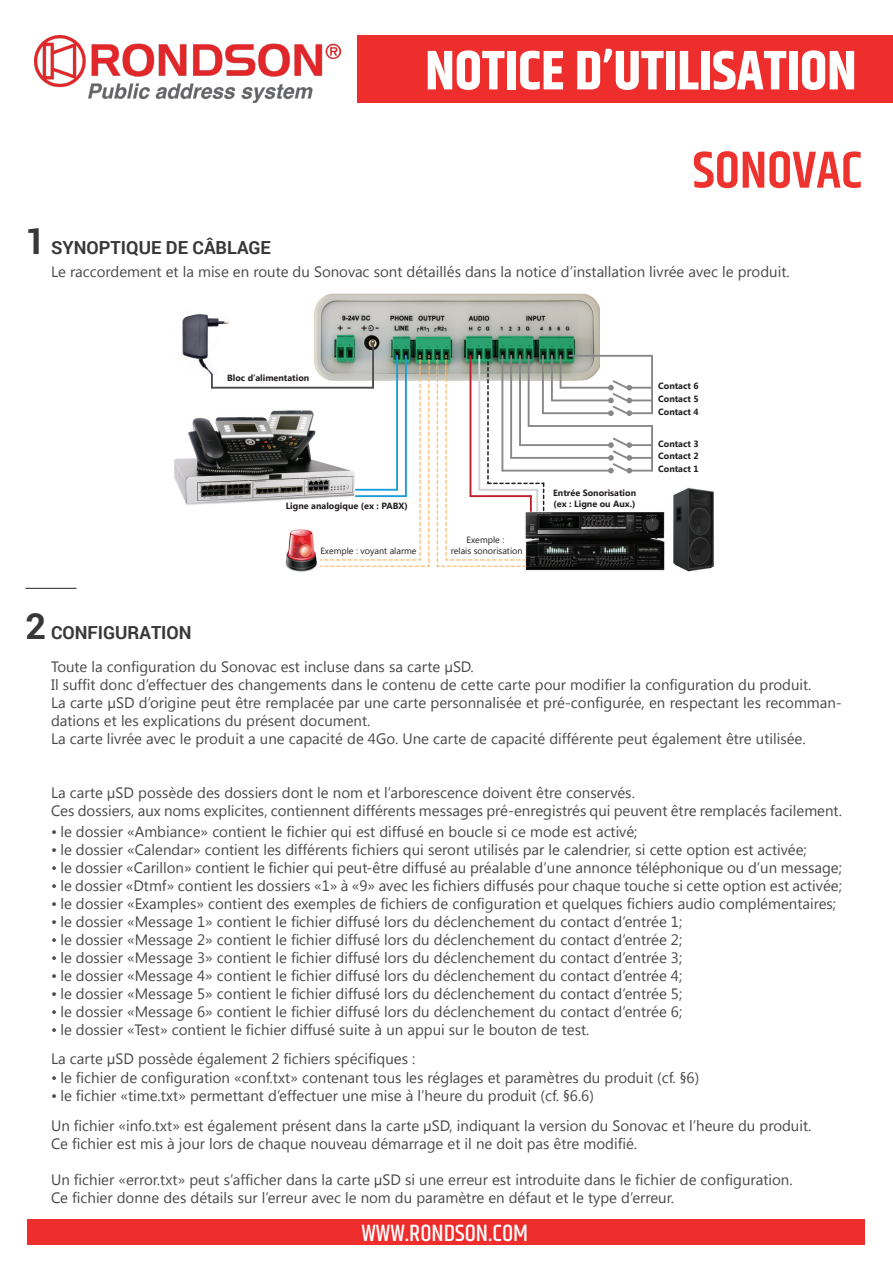
<style>
.page{position:relative;width:893px;height:1263px;background:#fff}
.page>*{position:absolute;margin:0;border:0;box-sizing:border-box;transform-origin:0 0}
.t1{font:700 55.5px "Khand";color:#fff}
.t2{font:600 52.5px "Khand";color:#ee322e}
.t3{font:500 24px "Khand";color:#fff}
.t4{font:700 18px "Roboto";color:#393838}
.t5{font:15px/18px "Segoe UI";color:#494847}
.t6{font:700 9px/12.8px "Segoe UI";color:#231f20;text-align:justify}
.t7{font:9px/10.8px "Segoe UI";color:#231f20;text-align:center}
.s1{font-size:36px}
</style>
<div class="page">
<hr style="left:26px;top:588px;width:51px;height:1px;background:#393838">
<img style="left:313px;top:293px;width:287px;height:88px">
<img style="left:285px;top:529px;width:35px;height:43px">
<img style="left:525px;top:501px;width:140px;height:70px">
<img style="left:673px;top:487px;width:41px;height:85px">
<img style="left:182px;top:314px;width:47px;height:61px">
<hr style="left:551px;top:355px;width:2px;height:46px;background:#888787">
<hr style="left:569px;top:355px;width:84px;height:2px;background:#888787">
<hr style="left:560px;top:387px;width:52px;height:2px;background:#888787">
<hr style="left:651px;top:355px;width:2px;height:59px;background:#888787">
<hr style="left:628px;top:412px;width:25px;height:2px;background:#888787">
<hr style="left:551px;top:399px;width:61px;height:2px;background:#888787">
<hr style="left:542px;top:412px;width:70px;height:2px;background:#888787">
<hr style="left:628px;top:399px;width:25px;height:2px;background:#888787">
<hr style="left:628px;top:387px;width:25px;height:2px;background:#888787">
<svg style="left:608px;top:380px;width:24px;height:36px"></svg>
<hr style="left:651px;top:425px;width:2px;height:46px;background:#888787">
<hr style="left:528px;top:425px;width:125px;height:2px;background:#888787">
<hr style="left:560px;top:355px;width:1px;height:34px;background:#888787">
<hr style="left:519px;top:444px;width:93px;height:2px;background:#888787">
<hr style="left:510px;top:457px;width:102px;height:2px;background:#888787">
<hr style="left:502px;top:470px;width:110px;height:1px;background:#888787">
<svg style="left:608px;top:438px;width:45px;height:35px"></svg>
<img style="left:174px;top:410px;width:146px;height:95px">
<hr style="left:211px;top:387px;width:163px;height:2px;background:#4d4d4d">
<hr style="left:372px;top:342px;width:2px;height:47px;background:#4d4d4d">
<svg style="left:211px;top:374px;width:2px;height:15px"></svg>
<svg style="left:320px;top:355px;width:110px;height:212px"></svg>
<svg style="left:437px;top:355px;width:107px;height:212px"></svg>
<img style="left:34px;top:35px;width:306px;height:68px">
<div style="left:357px;top:35px;width:536px;height:68px;background:#ee2d2d"></div>
<div style="left:28px;top:1219px;width:837px;height:25px;background:#ee2d2d"></div>
<h1 class="t1" style="left:425px;top:31px;width:433px">NOTICE D’UTILISATION</h1>
<p class="t4" style="left:26px;top:234px;width:247px"><span class="s1">1</span> SYNOPTIQUE DE CÂBLAGE</p>
<h2 class="t2" style="left:693px;top:135px;width:171px">SONOVAC</h2>
<p class="t5" style="left:51px;top:262px;width:740px">Le raccordement et la mise en route du Sonovac sont détaillés dans la notice d’installation livrée avec le produit.</p>
<p class="t6" style="left:227px;top:371px;width:84px">Bloc d’alimentation</p>
<p class="t6" style="left:286px;top:499px;width:124px">Ligne analogique (ex : PABX)</p>
<p class="t7" style="left:320px;top:544px;width:98px">Exemple : voyant alarme</p>
<p class="t7" style="left:451px;top:534px;width:73px">Exemple :<br>relais sonorisation</p>
<p class="t6" style="left:553px;top:487px;width:84px;line-height:10.8px">Entrée Sonorisation (ex : Ligne ou Aux.)</p>
<p class="t6" style="left:658px;top:379px;width:42px">Contact 6<br>Contact 5<br>Contact 4</p>
<p class="t6" style="left:658px;top:436px;width:42px">Contact 3<br>Contact 2<br>Contact 1</p>
<p class="t4" style="left:26px;top:620px;width:168px"><span class="s1">2</span> CONFIGURATION</p>
<p class="t5" style="left:51px;top:657px;width:792px">Toute la configuration du Sonovac est incluse dans sa carte µSD.<br>Il suffit donc d’effectuer des changements dans le contenu de cette carte pour modifier la configuration du produit.<br>La carte µSD d’origine peut être remplacée par une carte personnalisée et pré-configurée, en respectant les recomman&shy;dations et les explications du présent document.<br>La carte livrée avec le produit a une capacité de 4Go. Une carte de capacité différente peut également être utilisée.</p>
<p class="t5" style="left:51px;top:783px;width:792px">La carte µSD possède des dossiers dont le nom et l’arborescence doivent être conservés.<br>Ces dossiers, aux noms explicites, contiennent différents messages pré-enregistrés qui peuvent être remplacés facilement.</p>
<p class="t5" style="left:51px;top:822px;width:588px">• le dossier «Ambiance» contient le fichier qui est diffusé en boucle si ce mode est activé;</p>
<p class="t5" style="left:51px;top:840px;width:757px">• le dossier «Calendar» contient les différents fichiers qui seront utilisés par le calendrier, si cette option est activée;</p>
<p class="t5" style="left:51px;top:858px;width:792px">• le dossier «Carillon» contient le fichier qui peut-être diffusé au préalable d’une annonce téléphonique ou d’un message;</p>
<p class="t5" style="left:51px;top:876px;width:792px">• le dossier «Dtmf» contient les dossiers «1» à «9» avec les fichiers diffusés pour chaque touche si cette option est activée;</p>
<p class="t5" style="left:51px;top:894px;width:787px">• le dossier «Examples» contient des exemples de fichiers de configuration et quelques fichiers audio complémentaires;</p>
<p class="t5" style="left:51px;top:912px;width:633px">• le dossier «Message 1» contient le fichier diffusé lors du déclenchement du contact d’entrée 1;</p>
<p class="t5" style="left:51px;top:930px;width:633px">• le dossier «Message 2» contient le fichier diffusé lors du déclenchement du contact d’entrée 2;</p>
<p class="t5" style="left:51px;top:948px;width:633px">• le dossier «Message 3» contient le fichier diffusé lors du déclenchement du contact d’entrée 3;</p>
<p class="t5" style="left:51px;top:966px;width:633px">• le dossier «Message 4» contient le fichier diffusé lors du déclenchement du contact d’entrée 4;</p>
<p class="t5" style="left:51px;top:984px;width:633px">• le dossier «Message 5» contient le fichier diffusé lors du déclenchement du contact d’entrée 5;</p>
<p class="t5" style="left:51px;top:1002px;width:633px">• le dossier «Message 6» contient le fichier diffusé lors du déclenchement du contact d’entrée 6;</p>
<p class="t5" style="left:51px;top:1015px;width:540px;line-height:28.5px">• le dossier «Test» contient le fichier diffusé suite à un appui sur le bouton de test.<br>La carte µSD possède également 2 fichiers spécifiques :</p>
<p class="t5" style="left:51px;top:1068px;width:650px">• le fichier de configuration «conf.txt» contenant tous les réglages et paramètres du produit (cf. §6)</p>
<p class="t5" style="left:51px;top:1080px;width:762px;line-height:30px">• le fichier «time.txt» permettant d’effectuer une mise à l’heure du produit (cf. §6.6)<br>Un fichier «info.txt» est également présent dans la carte µSD, indiquant la version du Sonovac et l’heure du produit.</p>
<p class="t5" style="left:51px;top:1134px;width:588px">Ce fichier est mis à jour lors de chaque nouveau démarrage et il ne doit pas être modifié.</p>
<p class="t5" style="left:51px;top:1170px;width:743px">Un fichier «error.txt» peut s’afficher dans la carte µSD si une erreur est introduite dans le fichier de configuration.<br>Ce fichier donne des détails sur l’erreur avec le nom du paramètre en défaut et le type d’erreur.</p>
<h3 class="t3" style="left:361px;top:1218px;width:168px">WWW.RONDSON.COM</h3>
</div>
